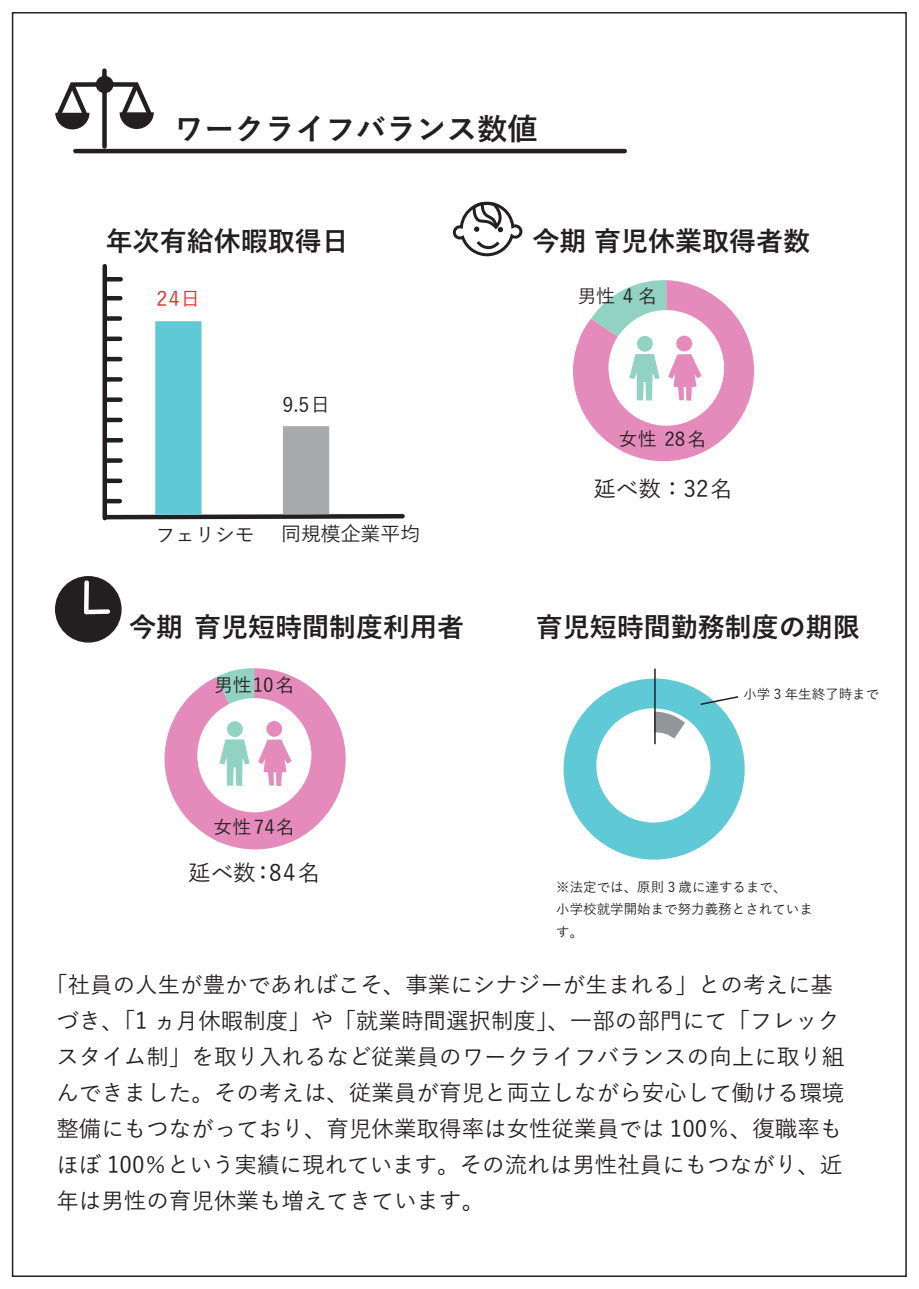
<style>
.page{position:relative;width:919px;height:1289px;background:#fff}
.page>*{position:absolute;margin:0;border:0;box-sizing:border-box;transform-origin:0 0}
.t1{font:700 30.3px "Yu Gothic";color:#231f20}
.t2{font:700 27px "Yu Gothic";color:#231f20}
.t3{font:500 22.5px/36px "Yu Gothic";color:#231f20}
.t4{font:500 19.8px "Yu Gothic";color:#231f20}
.t5{font:500 19.8px "Yu Gothic";color:#ee2928}
.t6{font:500 18.9px "Yu Gothic";color:#231f20}
.t7{font:500 13.5px/22.5px "Yu Gothic";color:#231f20}
</style>
<div class="page">
<hr style="left:75px;top:149px;width:549px;height:4px;background:#231f20">
<div style="left:102px;top:93px;width:5px;height:53px;background:#231f20"></div>
<svg style="left:55px;top:71px;width:99px;height:58px"></svg>
<hr style="left:107px;top:277px;width:14px;height:4px;background:#231f20">
<div style="left:102px;top:266px;width:5px;height:252px;background:#231f20"></div>
<div style="left:106px;top:316px;width:14px;height:5px;background:#231f20"></div>
<hr style="left:106px;top:296px;width:14px;height:4px;background:#231f20">
<svg style="left:102px;top:321px;width:303px;height:200px"></svg>
<svg style="left:453px;top:202px;width:69px;height:54px"></svg>
<svg style="left:573px;top:280px;width:181px;height:181px"></svg>
<div style="left:55px;top:576px;width:67px;height:66px;background:#231f20;border-radius:50%"></div>
<div style="left:87px;top:609px;width:21px;height:5px;background:#fff"></div>
<svg style="left:84px;top:580px;width:7px;height:35px"></svg>
<svg style="left:164px;top:668px;width:181px;height:181px"></svg>
<hr style="left:654px;top:668px;width:1px;height:76px;background:#231f20">
<svg style="left:563px;top:678px;width:181px;height:181px"></svg>
<svg style="left:197px;top:698px;width:114px;height:114px"></svg>
<h1 class="t1" style="left:174px;top:111px;width:396px">ワークライフバランス数値　</h1>
<p class="t2" style="left:106px;top:226px;width:245px">年次有給休暇取得日</p>
<p class="t5" style="left:157px;top:280px;width:45px">24日</p>
<p class="t4" style="left:282px;top:387px;width:50px">9.5日</p>
<p class="t4" style="left:155px;top:516px;width:101px">フェリシモ</p>
<p class="t4" style="left:281px;top:515px;width:140px">同規模企業平均</p>
<p class="t2" style="left:129px;top:612px;width:336px">今期育児短時間制度利用者</p>
<p class="t6" style="left:214px;top:667px;width:82px">男性10名</p>
<p class="t6" style="left:213px;top:809px;width:83px">女性74名</p>
<p class="t3" style="left:188px;top:851px;width:133px">延べ数：84名</p>
<p class="t2" style="left:532px;top:226px;width:279px">今期 育児休業取得者数</p>
<p class="t6" style="left:577px;top:279px;width:81px">男性 4名</p>
<p class="t6" style="left:619px;top:422px;width:89px">女性 28名</p>
<p class="t3" style="left:593px;top:467px;width:141px">延べ数：32名</p>
<p class="t2" style="left:535px;top:612px;width:325px">育児短時間勤務制度の期限</p>
<p class="t7" style="left:743px;top:681px;width:137px">小学 3 年生終了時まで</p>
<p class="t7" style="left:556px;top:873px;width:258px">※法定では、原則 3 歳に達するまで、<br>小学校就学開始まで努力義務とされています。</p>
<p class="t3" style="left:56px;top:963px;width:789px;text-indent:-11px">「社員の人生が豊かであればこそ、事業にシナジーが生まれる」との考えに基づき、「1 ヵ月休暇制度」や「就業時間選択制度」、一部の部門にて「フレックスタイム制」を取り入れるなど従業員のワークライフバランスの向上に取り組んできました。その考えは、従業員が育児と両立しながら安心して働ける環境整備にもつながっており、育児休業取得率は女性従業員では 100％、復職率もほぼ 100％という実績に現れています。その流れは男性社員にもつながり、近年は男性の育児休業も増えてきています。</p>
</div>
